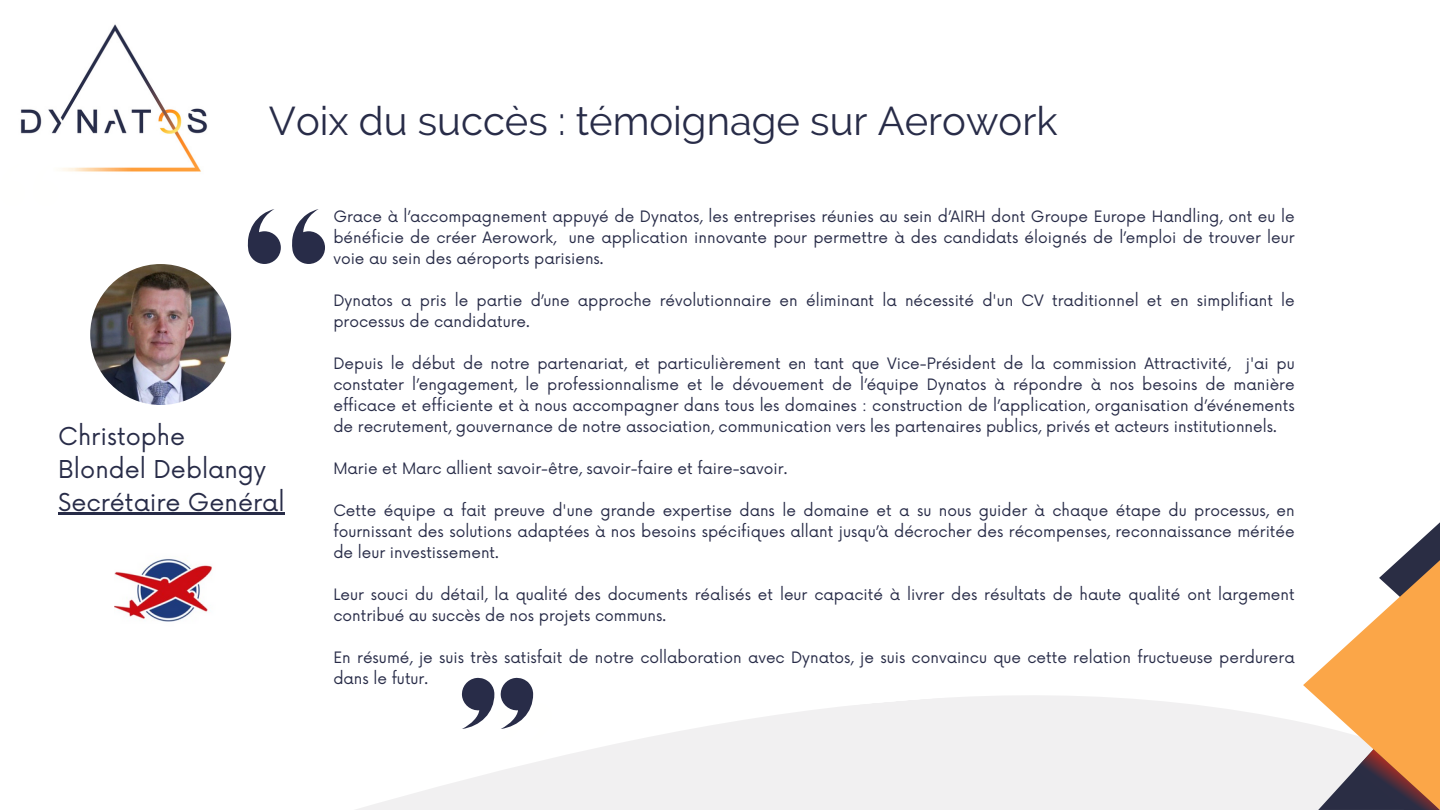
<style>
.page{position:relative;width:1440px;height:810px;background:#fff}
.page>*{position:absolute;margin:0;border:0;box-sizing:border-box;transform-origin:0 0}
.t1{font:40px "Raleway";color:#282c48}
.t2{font:24px/33px "Now";color:#282c48}
.t3{font:15.3px/21px "Now";color:#282c48;text-align:justify}
</style>
<div class="page">
<img style="left:20px;top:24px;width:188px;height:148px">
<svg style="left:356px;top:677px;width:947px;height:133px;fill:#f1f0f1"></svg>
<svg style="left:1303px;top:522px;width:137px;height:288px"></svg>
<img style="left:90px;top:264px;width:141px;height:141px;border-radius:50%">
<svg style="left:20px;top:164px;width:5px;height:8px"></svg>
<svg style="left:33px;top:164px;width:25px;height:8px"></svg>
<img style="left:114px;top:559px;width:98px;height:63px">
<hr style="left:58px;top:512px;width:227px;height:2px;background:#282c48">
<svg style="left:248px;top:209px;width:33px;height:55px"></svg>
<svg style="left:292px;top:209px;width:33px;height:55px"></svg>
<svg style="left:461px;top:678px;width:90px;height:64px"></svg>
<p class="t1" style="left:269px;top:98px;width:790px">Voix du succès : témoignage sur Aerowork</p>
<p class="t2" style="left:58px;top:421px;width:228px">Christophe<br>Blondel Deblangy<br>Secrétaire Genéral</p>
<p class="t3" style="left:333px;top:207px;width:963px">Grace à l’accompagnement appuyé de Dynatos, les entreprises réunies au sein d’AIRH dont Groupe Europe Handling, ont eu le bénéficie de créer Aerowork, une application innovante pour permettre à des candidats éloignés de l’emploi de trouver leur voie au sein des aéroports parisiens.</p>
<p class="t3" style="left:333px;top:291px;width:963px">Dynatos a pris le partie d’une approche révolutionnaire en éliminant la nécessité d'un CV traditionnel et en simplifiant le processus de candidature.</p>
<p class="t3" style="left:333px;top:354px;width:963px">Depuis le début de notre partenariat, et particulièrement en tant que Vice-Président de la commission Attractivité, j'ai pu constater l’engagement, le professionnalisme et le dévouement de l’équipe Dynatos à répondre à nos besoins de manière efficace et efficiente et à nous accompagner dans tous les domaines : construction de l’application, organisation d’événements de recrutement, gouvernance de notre association, communication vers les partenaires publics, privés et acteurs institutionnels.</p>
<p class="t3" style="left:333px;top:459px;width:455px">Marie et Marc allient savoir-être, savoir-faire et faire-savoir.</p>
<p class="t3" style="left:333px;top:501px;width:963px">Cette équipe a fait preuve d'une grande expertise dans le domaine et a su nous guider à chaque étape du processus, en fournissant des solutions adaptées à nos besoins spécifiques allant jusqu’à décrocher des récompenses, reconnaissance méritée de leur investissement.</p>
<p class="t3" style="left:333px;top:585px;width:963px">Leur souci du détail, la qualité des documents réalisés et leur capacité à livrer des résultats de haute qualité ont largement contribué au succès de nos projets communs.</p>
<p class="t3" style="left:333px;top:648px;width:963px">En résumé, je suis très satisfait de notre collaboration avec Dynatos, je suis convaincu que cette relation fructueuse perdurera dans le futur.</p>
</div>
